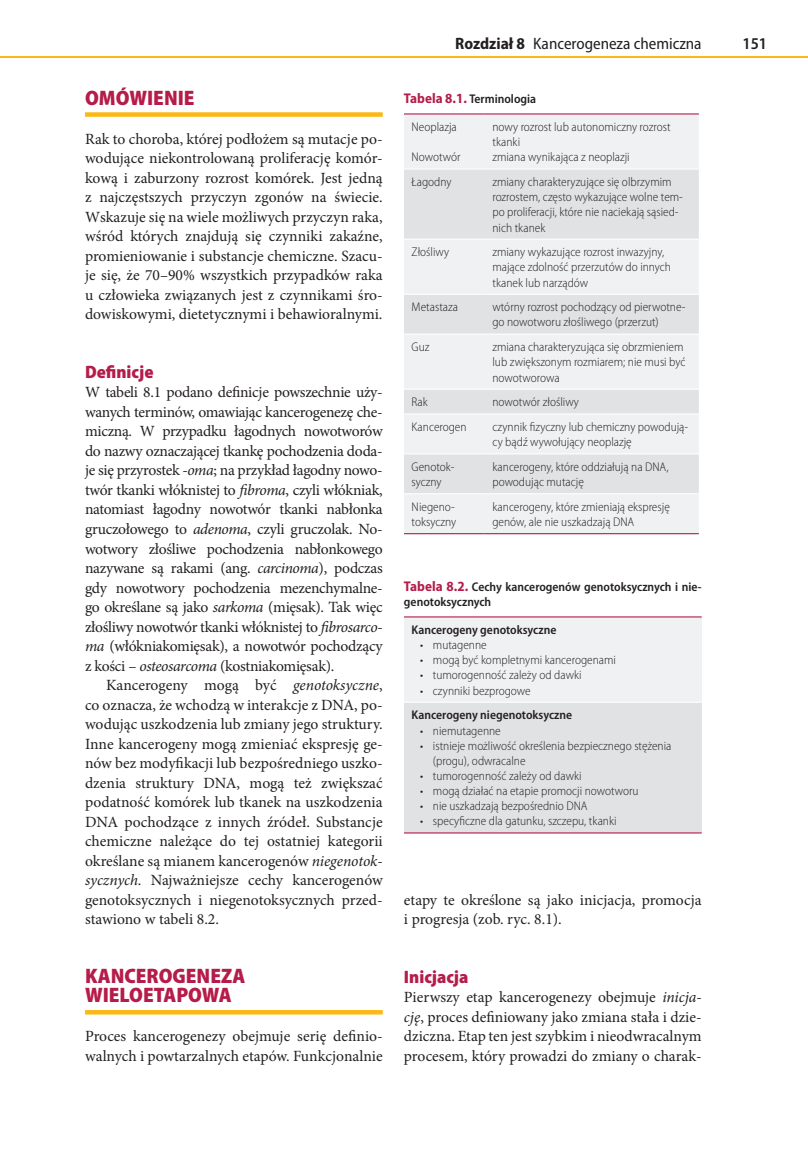
<style>
.page{position:relative;width:808px;height:1149px;background:#fff}
.page>*{position:absolute;margin:0;border:0;box-sizing:border-box;transform-origin:0 0}
.t1{font:900 semi-condensed 21px/19.5px "Myriad Pro";color:#b51c4a}
.t2{font:900 semi-condensed 18px "Myriad Pro";color:#b51c4a}
.t3{font:semi-condensed 16.5px "Myriad Pro";color:#231f20}
.t4{font:600 semi-condensed 16.5px "Myriad Pro";color:#231f20}
.t5{font:15.6px/19.5px "Minion Pro";color:#231f20;text-align:justify}
.t6{font:300 semi-condensed 12.6px/15.1px "Myriad Pro";color:#231f20}
.t7{font:600 semi-condensed 12.6px/15px "Myriad Pro";color:#231f20}
.s1{font-style:italic}
.s2{font-weight:700}
.s3{font-weight:700;font-size:14.1px;color:#b51c4a}
</style>
<div class="page">
<hr style="left:0;top:57px;width:808px;height:1px;background:#fcb814">
<div style="left:85px;top:112px;width:298px;height:5px;background:#fcb814"></div>
<div style="left:85px;top:1009px;width:298px;height:5px;background:#fcb814"></div>
<div style="left:404px;top:114px;width:295px;height:419px;background:#f0f1f2"></div>
<svg style="left:404px;top:169px;width:295px;height:324px;fill:#e1e2e4"></svg>
<hr style="left:404px;top:168px;width:81px;height:1px;background:#fff">
<hr style="left:485px;top:168px;width:214px;height:1px;background:#fff">
<hr style="left:404px;top:238px;width:81px;height:2px;background:#fff">
<hr style="left:485px;top:238px;width:214px;height:2px;background:#fff">
<hr style="left:404px;top:293px;width:81px;height:2px;background:#fff">
<hr style="left:485px;top:293px;width:214px;height:2px;background:#fff">
<hr style="left:404px;top:333px;width:81px;height:1px;background:#fff">
<hr style="left:485px;top:333px;width:214px;height:1px;background:#fff">
<hr style="left:404px;top:388px;width:81px;height:1px;background:#fff">
<hr style="left:485px;top:388px;width:214px;height:1px;background:#fff">
<hr style="left:404px;top:413px;width:81px;height:1px;background:#fff">
<hr style="left:485px;top:413px;width:214px;height:1px;background:#fff">
<hr style="left:404px;top:453px;width:81px;height:1px;background:#fff">
<hr style="left:485px;top:453px;width:214px;height:1px;background:#fff">
<hr style="left:404px;top:493px;width:81px;height:1px;background:#fff">
<hr style="left:485px;top:493px;width:214px;height:1px;background:#fff">
<hr style="left:404px;top:113px;width:81px;height:1px;background:#b51c4a">
<hr style="left:485px;top:113px;width:214px;height:1px;background:#b51c4a">
<hr style="left:404px;top:533px;width:81px;height:1px;background:#b51c4a">
<hr style="left:485px;top:533px;width:214px;height:1px;background:#b51c4a">
<div style="left:404px;top:616px;width:298px;height:86px;background:#f0f1f2"></div>
<div style="left:404px;top:702px;width:298px;height:130px;background:#e1e2e4"></div>
<hr style="left:404px;top:701px;width:298px;height:1px;background:#fff">
<hr style="left:404px;top:616px;width:298px;height:1px;background:#b51c4a">
<hr style="left:404px;top:832px;width:298px;height:1px;background:#b51c4a">
<h1 class="t1" style="left:85px;top:87px;width:111px">OMÓWIENIE</h1>
<p class="t5" style="left:85px;top:129px;width:299px">Rak to choroba, której podłożem są mutacje po&shy;wodujące niekontrolowaną proliferację komór&shy;kową i zaburzony rozrost komórek. Jest jedną z najczęstszych przyczyn zgonów na świecie.<br>Wskazuje się na wiele możliwych przyczyn raka, wśród których znajdują się czynniki zakaźne, promieniowanie i substancje chemiczne. Szacu&shy;je się, że 70–90% wszystkich przypadków raka u człowieka związanych jest z czynnikami śro&shy;dowiskowymi, dietetycznymi i behawioralnymi.</p>
<p class="t2" style="left:85px;top:360px;width:70px">Definicje</p>
<p class="t5" style="left:85px;top:382px;width:299px">W tabeli 8.1 podano definicje powszechnie uży&shy;wanych terminów, omawiając kancerogenezę che&shy;miczną. W przypadku łagodnych nowotworów do nazwy oznaczającej tkankę pochodzenia doda&shy;je się przyrostek <span class="s1">-oma</span>; na przykład łagodny nowo&shy;twór tkanki włóknistej to <span class="s1">fibroma</span>, czyli włókniak, natomiast łagodny nowotwór tkanki nabłonka gruczołowego to <span class="s1">adenoma</span>, czyli gruczolak. No&shy;wotwory złośliwe pochodzenia nabłonkowego nazywane są rakami (ang. <span class="s1">carcinoma</span>), podczas gdy nowotwory pochodzenia mezenchymalne&shy;go określane są jako <span class="s1">sarkoma</span> (mięsak). Tak więc złośliwy nowotwór tkanki włóknistej to <span class="s1">fibrosarco&shy;ma</span> (włókniakomięsak), a nowotwór pochodzący z kości – <span class="s1">osteosarcoma</span> (kostniakomięsak).</p>
<p class="t5" style="left:85px;top:675px;width:299px;text-indent:21px">Kancerogeny mogą być <span class="s1">genotoksyczne</span>, co oznacza, że wchodzą w interakcje z DNA, po&shy;wodując uszkodzenia lub zmiany jego struktury.<br>Inne kancerogeny mogą zmieniać ekspresję ge&shy;nów bez modyfikacji lub bezpośredniego uszko&shy;dzenia struktury DNA, mogą też zwiększać podatność komórek lub tkanek na uszkodzenia DNA pochodzące z innych źródeł. Substancje chemiczne należące do tej ostatniej kategorii określane są mianem kancerogenów <span class="s1">niegenotok&shy;sycznych</span>. Najważniejsze cechy kancerogenów genotoksycznych i niegenotoksycznych przed&shy;stawiono w tabeli 8.2.</p>
<h1 class="t1" style="left:85px;top:964px;width:162px">KANCEROGENEZA<br>WIELOETAPOWA</h1>
<p class="t5" style="left:85px;top:1026px;width:299px">Proces kancerogenezy obejmuje serię definio&shy;walnych i powtarzalnych etapów. Funkcjonalnie</p>
<p class="t3" style="left:455px;top:33px;width:248px"><span class="s2">Rozdział 8</span> Kancerogeneza chemiczna</p>
<p class="t4" style="left:742px;top:33px;width:26px">151</p>
<p class="t7" style="left:404px;top:91px;width:134px"><span class="s3">Tabela 8.1.</span> Terminologia</p>
<p class="t6" style="left:412px;top:119px;width:47px">Neoplazja</p>
<p class="t6" style="left:412px;top:149px;width:50px">Nowotwór</p>
<p class="t6" style="left:492px;top:119px;width:180px">nowy rozrost lub autonomiczny rozrost tkanki<br>zmiana wynikająca z neoplazji</p>
<p class="t6" style="left:412px;top:174px;width:41px">Łagodny</p>
<p class="t6" style="left:492px;top:174px;width:192px">zmiany charakteryzujące się olbrzymim rozrostem, często wykazujące wolne tem&shy;po proliferacji, które nie naciekają sąsied&shy;nich tkanek</p>
<p class="t6" style="left:412px;top:244px;width:39px">Złośliwy</p>
<p class="t6" style="left:492px;top:244px;width:180px">zmiany wykazujące rozrost inwazyjny, mające zdolność przerzutów do innych tkanek lub narządów</p>
<p class="t6" style="left:412px;top:299px;width:48px">Metastaza</p>
<p class="t6" style="left:492px;top:299px;width:195px">wtórny rozrost pochodzący od pierwotne&shy;go nowotworu złośliwego (przerzut)</p>
<p class="t6" style="left:412px;top:339px;width:19px">Guz</p>
<p class="t6" style="left:492px;top:339px;width:195px">zmiana charakteryzująca się obrzmieniem lub zwiększonym rozmiarem; nie musi być nowotworowa</p>
<p class="t6" style="left:412px;top:394px;width:18px">Rak</p>
<p class="t6" style="left:492px;top:394px;width:88px">nowotwór złośliwy</p>
<p class="t6" style="left:412px;top:419px;width:56px">Kancerogen</p>
<p class="t6" style="left:492px;top:419px;width:197px">czynnik fizyczny lub chemiczny powodują&shy;cy bądź wywołujący neoplazję</p>
<p class="t6" style="left:412px;top:459px;width:44px">Genotok&shy;syczny</p>
<p class="t6" style="left:492px;top:459px;width:178px">kancerogeny, które oddziałują na DNA, powodując mutację</p>
<p class="t6" style="left:412px;top:499px;width:46px">Niegeno&shy;toksyczny</p>
<p class="t6" style="left:492px;top:499px;width:179px">kancerogeny, które zmieniają ekspresję genów, ale nie uszkadzają DNA</p>
<p class="t7" style="left:404px;top:579px;width:299px"><span class="s3">Tabela 8.2.</span> Cechy kancerogenów genotoksycznych i nie&shy;genotoksycznych</p>
<p class="t7" style="left:412px;top:622px;width:146px">Kancerogeny genotoksyczne</p>
<p class="t6" style="left:420px;top:637px;width:68px">• mutagenne</p>
<p class="t6" style="left:420px;top:652px;width:197px">• mogą być kompletnymi kancerogenami</p>
<p class="t6" style="left:420px;top:667px;width:163px">• tumorogenność zależy od dawki</p>
<p class="t6" style="left:420px;top:682px;width:112px">• czynniki bezprogowe</p>
<p class="t7" style="left:412px;top:707px;width:162px">Kancerogeny niegenotoksyczne</p>
<p class="t6" style="left:420px;top:722px;width:82px">• niemutagenne</p>
<p class="t6" style="left:433px;top:737px;width:240px;text-indent:-13px">• istnieje możliwość określenia bezpiecznego stężenia (progu), odwracalne</p>
<p class="t6" style="left:420px;top:767px;width:163px">• tumorogenność zależy od dawki</p>
<p class="t6" style="left:420px;top:783px;width:220px">• mogą działać na etapie promocji nowotworu</p>
<p class="t6" style="left:420px;top:798px;width:169px">• nie uszkadzają bezpośrednio DNA</p>
<p class="t6" style="left:420px;top:813px;width:198px">• specyficzne dla gatunku, szczepu, tkanki</p>
<p class="t5" style="left:404px;top:889px;width:299px">etapy te określone są jako inicjacja, promocja i progresja (zob. ryc. 8.1).</p>
<p class="t2" style="left:404px;top:964px;width:66px">Inicjacja</p>
<p class="t5" style="left:404px;top:987px;width:299px">Pierwszy etap kancerogenezy obejmuje <span class="s1">inicja&shy;cję</span>, proces definiowany jako zmiana stała i dzie&shy;dziczna. Etap ten jest szybkim i nieodwracalnym procesem, który prowadzi do zmiany o charak-</p>
</div>
